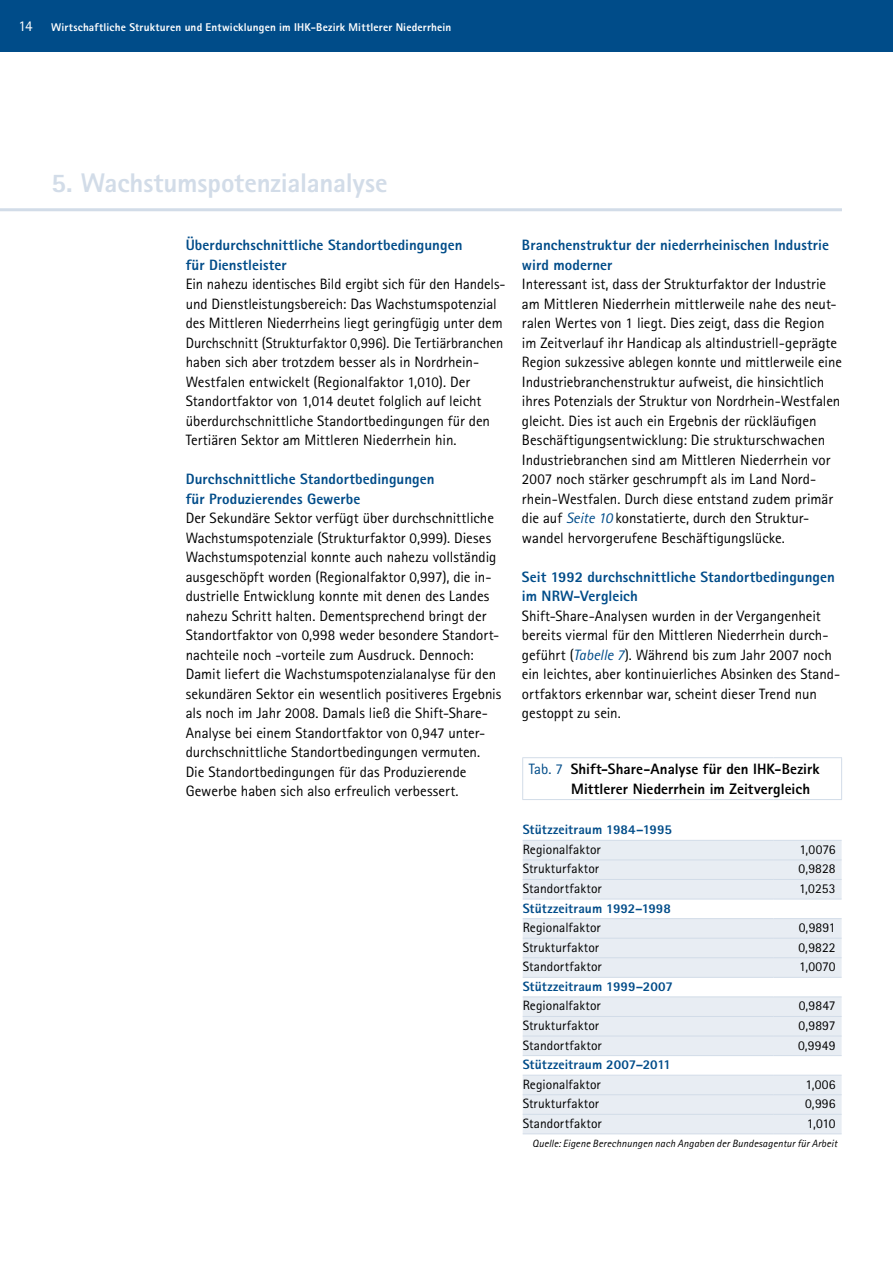
<style>
.page{position:relative;width:893px;height:1263px;background:#fff}
.page>*{position:absolute;margin:0;border:0;box-sizing:border-box;transform-origin:0 0}
.t1{font:800 27px "Rotis Sans Serif Pro";letter-spacing:-.01em;color:#d2dce8}
.t2{font:15px/19.5px "Rotis Sans Serif Pro";letter-spacing:-.005em;color:#000}
.t3{font:800 15px/19.5px "Rotis Sans Serif Pro";letter-spacing:.005em;color:#004c89}
.t4{font:800 15px/19.5px "Rotis Sans Serif Pro";color:#000}
.t5{font:13.5px "Rotis Sans Serif Pro";color:#000}
.t6{font:800 13.5px "Rotis Sans Serif Pro";letter-spacing:.005em;color:#004c89}
.t7{font:800 11.25px "Rotis Sans Serif Pro";letter-spacing:.015em;color:#fff}
.t8{font:italic 10.5px "Rotis Sans Serif Pro";letter-spacing:.01em;color:#000}
.s1{font-weight:400;font-size:15px}
.s2{font-style:italic;color:#004c89}
.s3{font-weight:400;color:#004c89}
</style>
<div class="page">
<div style="left:0;top:0;width:893px;height:51px;background:#004c89"></div>
<hr style="left:0;top:208px;width:842px;height:3px;background:#d2dce8">
<svg style="left:523px;top:841px;width:319px;height:292px;fill:#e8edf3"></svg>
<hr style="left:522px;top:757px;width:252px;height:1px;background:#d2dce8">
<hr style="left:522px;top:758px;width:1px;height:41px;background:#d2dce8">
<hr style="left:774px;top:757px;width:68px;height:1px;background:#d2dce8">
<hr style="left:522px;top:799px;width:252px;height:1px;background:#d2dce8">
<hr style="left:774px;top:799px;width:68px;height:1px;background:#d2dce8">
<hr style="left:523px;top:840px;width:251px;height:1px;background:#d2dce8">
<hr style="left:774px;top:840px;width:68px;height:1px;background:#d2dce8">
<hr style="left:523px;top:859px;width:251px;height:1px;background:#d2dce8">
<hr style="left:774px;top:859px;width:68px;height:1px;background:#d2dce8">
<hr style="left:523px;top:879px;width:251px;height:1px;background:#d2dce8">
<hr style="left:774px;top:879px;width:68px;height:1px;background:#d2dce8">
<hr style="left:523px;top:899px;width:251px;height:1px;background:#d2dce8">
<hr style="left:774px;top:899px;width:68px;height:1px;background:#d2dce8">
<hr style="left:523px;top:918px;width:251px;height:1px;background:#d2dce8">
<hr style="left:774px;top:918px;width:68px;height:1px;background:#d2dce8">
<hr style="left:523px;top:938px;width:251px;height:1px;background:#d2dce8">
<hr style="left:774px;top:938px;width:68px;height:1px;background:#d2dce8">
<hr style="left:523px;top:957px;width:251px;height:1px;background:#d2dce8">
<hr style="left:774px;top:957px;width:68px;height:1px;background:#d2dce8">
<hr style="left:523px;top:977px;width:251px;height:1px;background:#d2dce8">
<hr style="left:774px;top:977px;width:68px;height:1px;background:#d2dce8">
<hr style="left:523px;top:996px;width:251px;height:1px;background:#d2dce8">
<hr style="left:774px;top:996px;width:68px;height:1px;background:#d2dce8">
<hr style="left:523px;top:1016px;width:251px;height:1px;background:#d2dce8">
<hr style="left:774px;top:1016px;width:68px;height:1px;background:#d2dce8">
<hr style="left:523px;top:1036px;width:251px;height:1px;background:#d2dce8">
<hr style="left:774px;top:1036px;width:68px;height:1px;background:#d2dce8">
<hr style="left:523px;top:1055px;width:251px;height:1px;background:#d2dce8">
<hr style="left:774px;top:1055px;width:68px;height:1px;background:#d2dce8">
<hr style="left:523px;top:1075px;width:251px;height:1px;background:#d2dce8">
<hr style="left:774px;top:1075px;width:68px;height:1px;background:#d2dce8">
<hr style="left:523px;top:1094px;width:251px;height:1px;background:#d2dce8">
<hr style="left:774px;top:1094px;width:68px;height:1px;background:#d2dce8">
<hr style="left:523px;top:1114px;width:251px;height:1px;background:#d2dce8">
<hr style="left:774px;top:1114px;width:68px;height:1px;background:#d2dce8">
<hr style="left:523px;top:1133px;width:251px;height:1px;background:#d2dce8">
<hr style="left:774px;top:1133px;width:68px;height:1px;background:#d2dce8">
<hr style="left:841px;top:758px;width:1px;height:41px;background:#d2dce8">
<p class="t7" style="left:18px;top:20px;width:435px"><span class="s1">14</span> Wirtschaftliche Strukturen und Entwicklungen im IHK-Bezirk Mittlerer Niederrhein</p>
<h1 class="t1" style="left:51px;top:165px;width:338px">5. Wachstumspotenzialanalyse</h1>
<p class="t3" style="left:186px;top:235px;width:278px">Überdurchschnittliche Standortbedingungen für Dienstleister</p>
<p class="t2" style="left:186px;top:275px;width:321px">Ein nahezu identisches Bild ergibt sich für den Handels&shy;und Dienstleistungsbereich: Das Wachstumspotenzial des Mittleren Niederrheins liegt geringfügig unter dem Durchschnitt (Strukturfaktor 0,996). Die Tertiärbranchen haben sich aber trotzdem besser als in Nordrhein-Westfalen entwickelt (Regionalfaktor 1,010). Der Standortfaktor von 1,014 deutet folglich auf leicht überdurchschnittliche Standortbedingungen für den Tertiären Sektor am Mittleren Niederrhein hin.</p>
<p class="t3" style="left:186px;top:469px;width:250px">Durchschnittliche Standortbedingungen für Produzierendes Gewerbe</p>
<p class="t2" style="left:186px;top:509px;width:317px">Der Sekundäre Sektor verfügt über durchschnittliche Wachstumspotenziale (Strukturfaktor 0,999). Dieses Wachstumspotenzial konnte auch nahezu vollständig ausgeschöpft worden (Regionalfaktor 0,997), die in&shy;dustrielle Entwicklung konnte mit denen des Landes nahezu Schritt halten. Dementsprechend bringt der Standortfaktor von 0,998 weder besondere Standort&shy;nachteile noch -vorteile zum Ausdruck. Dennoch:<br>Damit liefert die Wachstumspotenzialanalyse für den sekundären Sektor ein wesentlich positiveres Ergebnis als noch im Jahr 2008. Damals ließ die Shift-Share-Analyse bei einem Standortfaktor von 0,947 unter&shy;durchschnittliche Standortbedingungen vermuten.<br>Die Standortbedingungen für das Produzierende Gewerbe haben sich also erfreulich verbessert.</p>
<p class="t3" style="left:522px;top:235px;width:308px">Branchenstruktur der niederrheinischen Industrie wird moderner</p>
<p class="t2" style="left:522px;top:275px;width:321px">Interessant ist, dass der Strukturfaktor der Industrie am Mittleren Niederrhein mittlerweile nahe des neut&shy;ralen Wertes von 1 liegt. Dies zeigt, dass die Region im Zeitverlauf ihr Handicap als altindustriell-geprägte Region sukzessive ablegen konnte und mittlerweile eine Industriebranchenstruktur aufweist, die hinsichtlich ihres Potenzials der Struktur von Nordrhein-Westfalen gleicht. Dies ist auch ein Ergebnis der rückläufigen Beschäftigungsentwicklung: Die strukturschwachen Industriebranchen sind am Mittleren Niederrhein vor 2007 noch stärker geschrumpft als im Land Nord&shy;rhein-Westfalen. Durch diese entstand zudem primär die auf <span class="s2">Seite 10</span> konstatierte, durch den Struktur&shy;wandel hervorgerufene Beschäftigungslücke.</p>
<p class="t3" style="left:522px;top:567px;width:314px">Seit 1992 durchschnittliche Standortbedingungen im NRW-Vergleich</p>
<p class="t2" style="left:522px;top:606px;width:320px">Shift-Share-Analysen wurden in der Vergangenheit bereits viermal für den Mittleren Niederrhein durch&shy;geführt (<span class="s2">Tabelle 7</span>). Während bis zum Jahr 2007 noch ein leichtes, aber kontinuierliches Absinken des Stand&shy;ortfaktors erkennbar war, scheint dieser Trend nun gestoppt zu sein.</p>
<p class="t4" style="left:571px;top:759px;width:250px;text-indent:-43px"><span class="s3">Tab. 7</span> Shift-Share-Analyse für den IHK-Bezirk<br>Mittlerer Niederrhein im Zeitvergleich</p>
<p class="t6" style="left:523px;top:821px;width:151px">Stützzeitraum 1984–1995</p>
<p class="t5" style="left:523px;top:841px;width:80px">Regionalfaktor</p>
<p class="t5" style="left:799px;top:841px;width:38px">1,0076</p>
<p class="t5" style="left:523px;top:861px;width:78px">Strukturfaktor</p>
<p class="t5" style="left:798px;top:861px;width:39px">0,9828</p>
<p class="t5" style="left:523px;top:880px;width:81px">Standortfaktor</p>
<p class="t5" style="left:799px;top:880px;width:38px">1,0253</p>
<p class="t6" style="left:523px;top:899px;width:150px">Stützzeitraum 1992–1998</p>
<p class="t5" style="left:523px;top:920px;width:80px">Regionalfaktor</p>
<p class="t5" style="left:799px;top:920px;width:38px">0,9891</p>
<p class="t5" style="left:523px;top:939px;width:78px">Strukturfaktor</p>
<p class="t5" style="left:798px;top:939px;width:39px">0,9822</p>
<p class="t5" style="left:523px;top:959px;width:81px">Standortfaktor</p>
<p class="t5" style="left:799px;top:959px;width:38px">1,0070</p>
<p class="t6" style="left:523px;top:978px;width:152px">Stützzeitraum 1999–2007</p>
<p class="t5" style="left:523px;top:998px;width:80px">Regionalfaktor</p>
<p class="t5" style="left:799px;top:998px;width:38px">0,9847</p>
<p class="t5" style="left:523px;top:1017px;width:78px">Strukturfaktor</p>
<p class="t5" style="left:799px;top:1017px;width:39px">0,9897</p>
<p class="t5" style="left:523px;top:1037px;width:81px">Standortfaktor</p>
<p class="t5" style="left:798px;top:1037px;width:39px">0,9949</p>
<p class="t6" style="left:523px;top:1056px;width:150px">Stützzeitraum 2007–2011</p>
<p class="t5" style="left:523px;top:1076px;width:80px">Regionalfaktor</p>
<p class="t5" style="left:805px;top:1076px;width:32px">1,006</p>
<p class="t5" style="left:523px;top:1096px;width:78px">Strukturfaktor</p>
<p class="t5" style="left:805px;top:1096px;width:32px">0,996</p>
<p class="t5" style="left:523px;top:1115px;width:81px">Standortfaktor</p>
<p class="t5" style="left:807px;top:1115px;width:30px">1,010</p>
<p class="t8" style="left:532px;top:1137px;width:307px">Quelle: Eigene Berechnungen nach Angaben der Bundesagentur für Arbeit</p>
</div>
